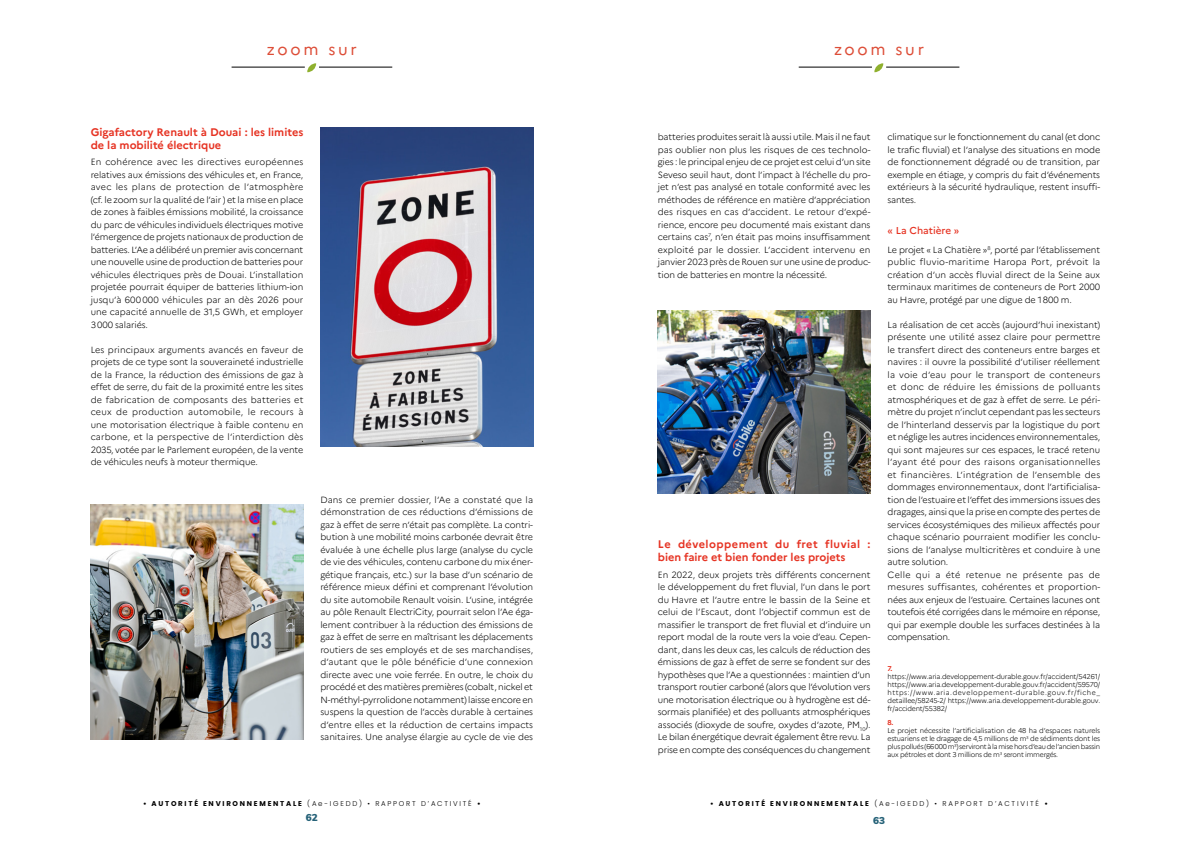
<style>
.page{position:relative;width:1191px;height:842px;background:#fff}
.page>*{position:absolute;margin:0;border:0;box-sizing:border-box;transform-origin:0 0}
.t1{font:16px "Marianne";letter-spacing:.17em;color:#dd4d37}
.INTER1{font:700 11px/13.2px "Marianne";color:#e63323}
.INTER2{font:500 10px "Marianne";color:#e63323}
.t2{font:900 10px "Nunito";color:#266278}
.TXT_COURANT{font:300 9px/12.5px "Marianne";letter-spacing:-.01em;color:#000;text-align:justify}
.NOTE_BAS_DE_PAGE{font:300 7px/8px "Marianne";letter-spacing:-.03em;color:#000;text-align:justify}
.t3{font:300 7px "Poppins";letter-spacing:.25em;color:#000}
.NOTE_BAS_DE_PAGE_N{font:700 7px "Marianne";color:#e63323}
.s1{font-weight:700}
</style>
<div class="page">
<svg style="left:307px;top:63px;width:9px;height:9px"></svg>
<hr style="left:231px;top:67px;width:74px;height:1px;background:#000">
<hr style="left:319px;top:67px;width:73px;height:1px;background:#000">
<svg style="left:874px;top:63px;width:9px;height:9px"></svg>
<hr style="left:798px;top:67px;width:74px;height:1px;background:#000">
<hr style="left:886px;top:67px;width:73px;height:1px;background:#000">
<img style="left:91px;top:505px;width:212px;height:234px">
<img style="left:658px;top:310px;width:212px;height:183px">
<img style="left:320px;top:128px;width:213px;height:318px">
<h1 class="t1" style="left:267px;top:39px;width:91px">zoom sur</h1>
<h1 class="t1" style="left:834px;top:39px;width:91px">zoom sur</h1>
<p class="INTER1" style="left:91px;top:125px;width:214px">Gigafactory Renault à Douai : les limites de la mobilité électrique</p>
<p class="TXT_COURANT" style="left:91px;top:156px;width:214px">En cohérence avec les directives européennes relatives aux émissions des véhicules et, en France, avec les plans de protection de l’atmosphère (cf. le zoom sur la qualité de l’air ) et la mise en place de zones à faibles émissions mobilité, la croissance du parc de véhicules individuels électriques motive l’émergence de projets nationaux de production de batteries. L’Ae a délibéré un premier avis concernant une nouvelle usine de production de batteries pour véhicules électriques près de Douai. L’installation projetée pourrait équiper de batteries lithium-ion jusqu’à 600000 véhicules par an dès 2026 pour une capacité annuelle de 31,5 GWh, et employer 3000 salariés.</p>
<p class="TXT_COURANT" style="left:91px;top:343px;width:214px">Les principaux arguments avancés en faveur de projets de ce type sont la souveraineté industrielle de la France, la réduction des émissions de gaz à effet de serre, du fait de la proximité entre les sites de fabrication de composants des batteries et ceux de production automobile, le recours à une motorisation électrique à faible contenu en carbone, et la perspective de l’interdiction dès 2035, votée par le Parlement européen, de la vente de véhicules neufs à moteur thermique.</p>
<p class="TXT_COURANT" style="left:320px;top:493px;width:214px">Dans ce premier dossier, l’Ae a constaté que la démonstration de ces réductions d’émissions de gaz à effet de serre n’était pas complète. La contri&shy;bution à une mobilité moins carbonée devrait être évaluée à une échelle plus large (analyse du cycle de vie des véhicules, contenu carbone du mix éner&shy;gétique français, etc.) sur la base d’un scénario de référence mieux défini et comprenant l’évolution du site automobile Renault voisin. L’usine, intégrée au pôle Renault ElectriCity, pourrait selon l’Ae éga&shy;lement contribuer à la réduction des émissions de gaz à effet de serre en maîtrisant les déplacements routiers de ses employés et de ses marchandises, d’autant que le pôle bénéficie d’une connexion directe avec une voie ferrée. En outre, le choix du procédé et des matières premières (cobalt, nickel et N-méthyl-pyrrolidone notamment) laisse encore en suspens la question de l’accès durable à certaines d’entre elles et la réduction de certains impacts sanitaires. Une analyse élargie au cycle de vie des</p>
<p class="TXT_COURANT" style="left:658px;top:131px;width:214px">batteries produites serait là aussi utile. Mais il ne faut pas oublier non plus les risques de ces technolo&shy;gies : le principal enjeu de ce projet est celui d’un site Seveso seuil haut, dont l’impact à l’échelle du pro&shy;jet n’est pas analysé en totale conformité avec les méthodes de référence en matière d’appréciation des risques en cas d’accident. Le retour d’expé&shy;rience, encore peu documenté mais existant dans certains cas<sup>7</sup>, n’en était pas moins insuffisamment exploité par le dossier. L’accident intervenu en janvier 2023 près de Rouen sur une usine de produc&shy;tion de batteries en montre la nécessité.</p>
<p class="INTER1" style="left:658px;top:537px;width:214px">Le développement du fret fluvial : bien faire et bien fonder les projets</p>
<p class="TXT_COURANT" style="left:658px;top:568px;width:214px">En 2022, deux projets très différents concernent le développement du fret fluvial, l’un dans le port du Havre et l’autre entre le bassin de la Seine et celui de l’Escaut, dont l’objectif commun est de massifier le transport de fret fluvial et d’induire un report modal de la route vers la voie d’eau. Cepen&shy;dant, dans les deux cas, les calculs de réduction des émissions de gaz à effet de serre se fondent sur des hypothèses que l’Ae a questionnées : maintien d’un transport routier carboné (alors que l’évolution vers une motorisation électrique ou à hydrogène est dé&shy;sormais planifiée) et des polluants atmosphériques associés (dioxyde de soufre, oxydes d’azote, PM<sub>10</sub>).<br>Le bilan énergétique devrait également être revu. La prise en compte des conséquences du changement</p>
<p class="TXT_COURANT" style="left:887px;top:131px;width:214px">climatique sur le fonctionnement du canal (et donc le trafic fluvial) et l’analyse des situations en mode de fonctionnement dégradé ou de transition, par exemple en étiage, y compris du fait d’événements extérieurs à la sécurité hydraulique, restent insuffi&shy;santes.</p>
<p class="INTER2" style="left:887px;top:225px;width:73px">« La Chatière »</p>
<p class="TXT_COURANT" style="left:887px;top:243px;width:214px">Le projet « La Chatière »<sup>8</sup>, porté par l’établissement public fluvio-maritime Haropa Port, prévoit la création d’un accès fluvial direct de la Seine aux terminaux maritimes de conteneurs de Port 2000 au Havre, protégé par une digue de 1800 m.</p>
<p class="TXT_COURANT" style="left:887px;top:318px;width:214px">La réalisation de cet accès (aujourd’hui inexistant) présente une utilité assez claire pour permettre le transfert direct des conteneurs entre barges et navires : il ouvre la possibilité d’utiliser réellement la voie d’eau pour le transport de conteneurs et donc de réduire les émissions de polluants atmosphériques et de gaz à effet de serre. Le péri&shy;mètre du projet n’inclut cependant pas les secteurs de l’hinterland desservis par la logistique du port et néglige les autres incidences environnementales, qui sont majeures sur ces espaces, le tracé retenu l’ayant été pour des raisons organisationnelles et financières. L’intégration de l’ensemble des dommages environnementaux, dont l’artificialisa&shy;tion de l’estuaire et l’effet des immersions issues des dragages, ainsi que la prise en compte des pertes de services écosystémiques des milieux affectés pour chaque scénario pourraient modifier les conclu&shy;sions de l’analyse multicritères et conduire à une autre solution.</p>
<p class="TXT_COURANT" style="left:887px;top:568px;width:214px">Celle qui a été retenue ne présente pas de mesures suffisantes, cohérentes et proportion&shy;nées aux enjeux de l’estuaire. Certaines lacunes ont toutefois été corrigées dans le mémoire en réponse, qui par exemple double les surfaces destinées à la compensation.</p>
<p class="NOTE_BAS_DE_PAGE_N" style="left:887px;top:664px;width:6px">7.</p>
<p class="NOTE_BAS_DE_PAGE" style="left:887px;top:673px;width:214px">https://www.aria.developpement-durable.gouv.fr/accident/54261/ https://www.aria.developpement-durable.gouv.fr/accident/59570/ https://www.aria.developpement-durable.gouv.fr/fiche_ detaillee/58245-2/ https://www.aria.developpement-durable.gouv. fr/accident/55382/</p>
<p class="NOTE_BAS_DE_PAGE_N" style="left:887px;top:718px;width:7px">8.</p>
<p class="NOTE_BAS_DE_PAGE" style="left:887px;top:726px;width:214px">Le projet nécessite l’artificialisation de 48 ha d’espaces naturels estuariens et le dragage de 4,5 millions de m<sup>3</sup> de sédiments dont les plus pollués (66000m<sup>3</sup>) serviront à la mise hors d’eau de l’ancien bassin aux pétroles et dont 3 millions de m<sup>3</sup> seront immergés.</p>
<p class="t3" style="left:143px;top:799px;width:339px"><span class="s1">• AUTORITÉ ENVIRONNEMENTALE</span> (Ae-IGEDD) • RAPPORT D’ACTIVITÉ <span class="s1">•</span></p>
<p class="t3" style="left:710px;top:799px;width:339px"><span class="s1">• AUTORITÉ ENVIRONNEMENTALE</span> (Ae-IGEDD) • RAPPORT D’ACTIVITÉ <span class="s1">•</span></p>
<p class="t2" style="left:306px;top:810px;width:14px">62</p>
<p class="t2" style="left:873px;top:813px;width:13px">63</p>
</div>
